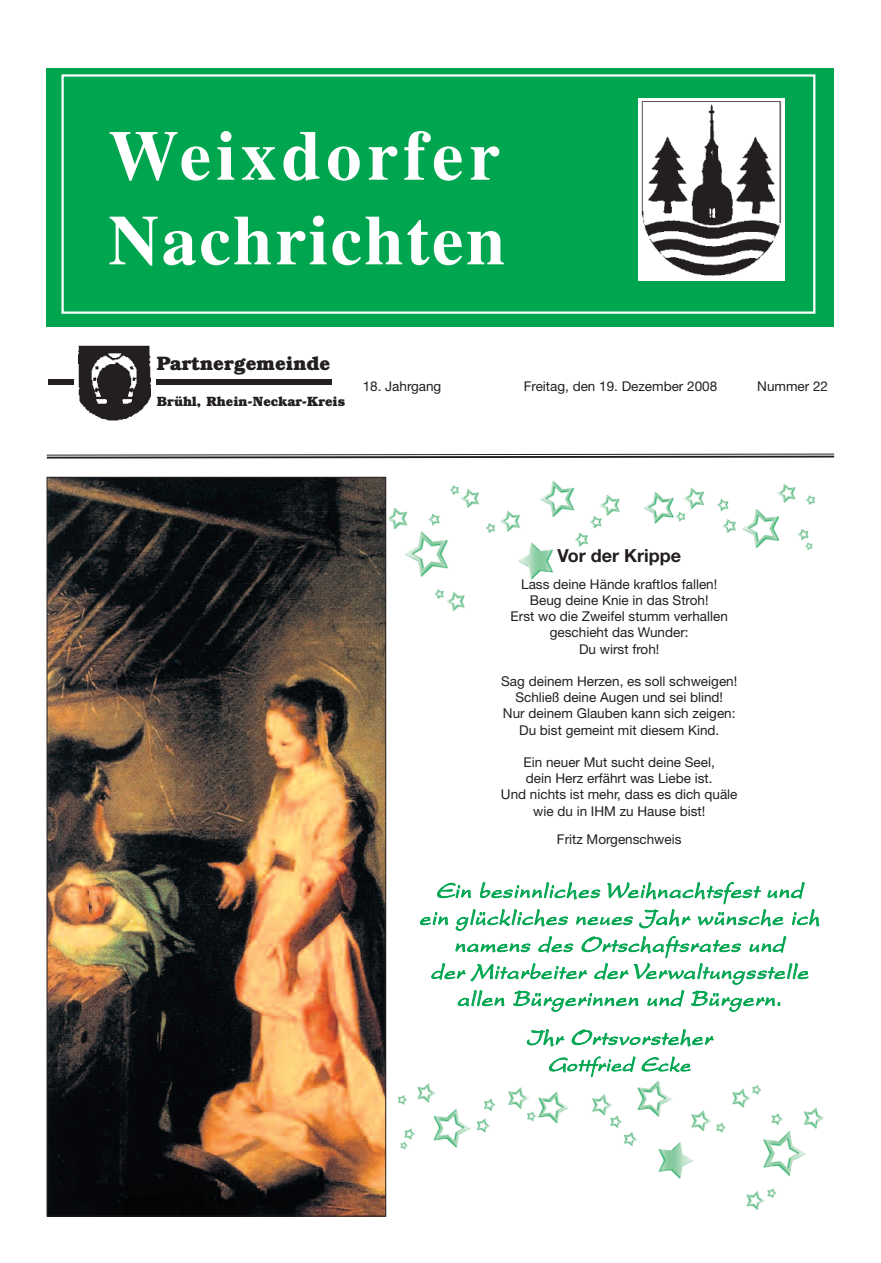
<style>
.page{position:relative;width:881px;height:1263px;background:#fff}
.page>*{position:absolute;margin:0;border:0;box-sizing:border-box;transform-origin:0 0}
.t1{font:700 70.5px/84.6px "Times LT";letter-spacing:.035em;color:#fff}
.t2{font:italic 22.5px/27px "Present";letter-spacing:.02em;color:#00a54f;text-align:center}
.t3{font:italic 21px "Present";color:#00a54f}
.t4{font:700 19.5px "Bookman";color:#231f20}
.t5{font:700 18px "Helvetica Neue LT";color:#231f20}
.t6{font:13.5px/16.2px "Helvetica Neue LT";color:#231f20;text-align:center}
.t7{font:700 13.5px "Bookman";color:#231f20}
</style>
<div class="page">
<img style="left:388px;top:481px;width:427px;height:68px">
<img style="left:398px;top:1080px;width:425px;height:68px">
<svg style="left:46px;top:453px;width:789px;height:6px"></svg>
<div style="left:47px;top:68px;width:786px;height:258px;background:#00a54f"></div>
<div style="left:61px;top:74px;width:754px;height:240px;border:2px solid #fff"></div>
<div style="left:638px;top:98px;width:146px;height:183px;background:#fff"></div>
<img style="left:641px;top:101px;width:141px;height:175px">
<img style="left:78px;top:345px;width:72px;height:76px">
<div style="left:49px;top:380px;width:25px;height:5px;background:#231f20"></div>
<div style="left:156px;top:380px;width:175px;height:5px;background:#231f20"></div>
<img style="left:49px;top:479px;width:335px;height:735px">
<h1 class="t1" style="left:108px;top:113px;width:398px">Weixdorfer<br>Nachrichten</h1>
<h3 class="t4" style="left:157px;top:357px;width:175px">Partnergemeinde</h3>
<p class="t7" style="left:157px;top:397px;width:190px">Brühl, Rhein-Neckar-Kreis</p>
<p class="t6" style="left:362px;top:379px;width:80px">18. Jahrgang</p>
<p class="t6" style="left:523px;top:379px;width:195px">Freitag, den 19. Dezember 2008</p>
<p class="t6" style="left:757px;top:379px;width:72px">Nummer 22</p>
<h3 class="t5" style="left:557px;top:549px;width:125px">Vor der Krippe</h3>
<p class="t6" style="left:510px;top:577px;width:219px">Lass deine Hände kraftlos fallen!<br>Beug deine Knie in das Stroh!<br>Erst wo die Zweifel stumm verhallen geschieht das Wunder:<br>Du wirst froh!</p>
<p class="t6" style="left:501px;top:674px;width:237px">Sag deinem Herzen, es soll schweigen!<br>Schließ deine Augen und sei blind!<br>Nur deinem Glauben kann sich zeigen:<br>Du bist gemeint mit diesem Kind.</p>
<p class="t6" style="left:500px;top:755px;width:238px">Ein neuer Mut sucht deine Seel,<br>dein Herz erfährt was Liebe ist.<br>Und nichts ist mehr, dass es dich quäle wie du in IHM zu Hause bist!</p>
<p class="t6" style="left:556px;top:832px;width:126px">Fritz Morgenschweis</p>
<h2 class="t2" style="left:419px;top:879px;width:406px">Ein besinnliches Weihnachtsfest und ein glückliches neues Jahr wünsche ich namens des Ortschaftsrates und<br>der Mitarbeiter der Verwaltungsstelle allen Bürgerinnen und Bürgern.</h2>
<h2 class="t2" style="left:526px;top:1026px;width:191px">Ihr Ortsvorsteher</h2>
<h3 class="t3" style="left:548px;top:1057px;width:147px">Gottfried Ecke</h3>
</div>
